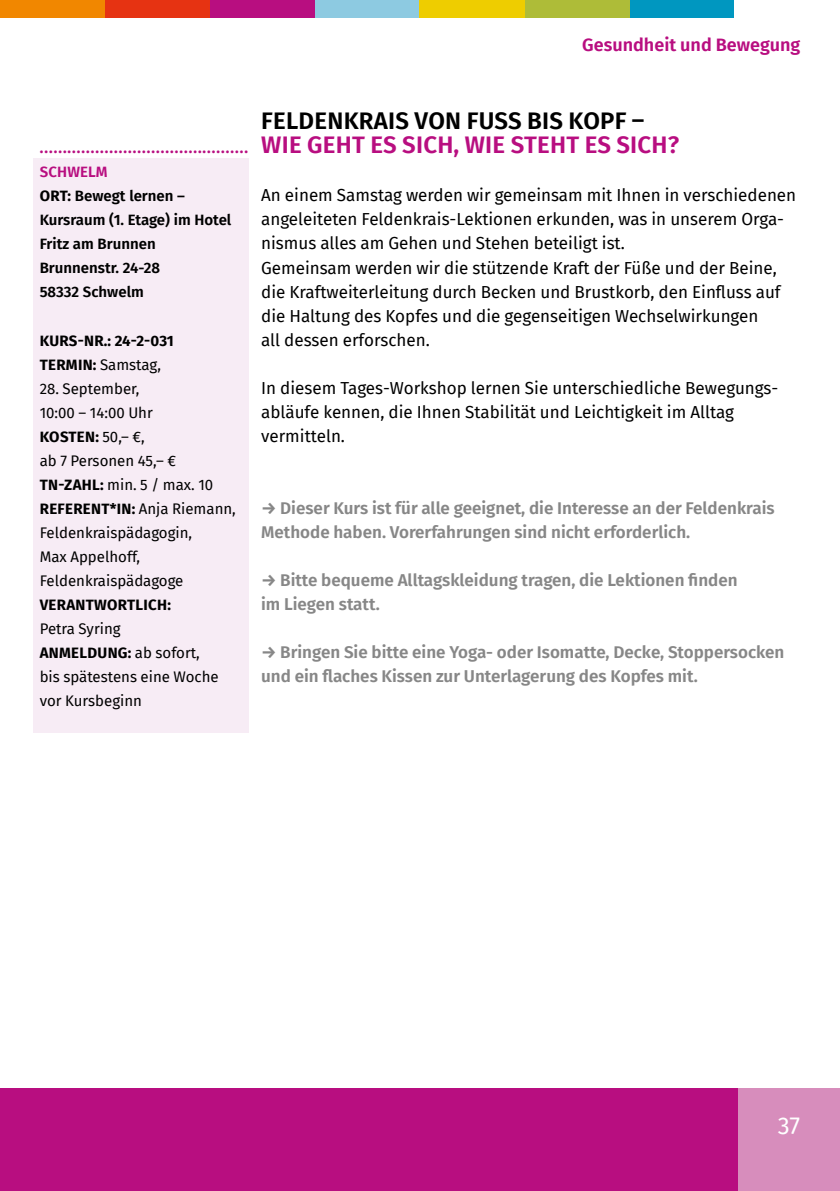
<style>
.page{position:relative;width:840px;height:1191px;background:#fff}
.page>*{position:absolute;margin:0;border:0;box-sizing:border-box;transform-origin:0 0}
.t1{font:600 24px "Fira Sans";letter-spacing:.01em;color:#b80e80}
.t2{font:600 24px "Fira Sans";letter-spacing:.01em;color:#000}
.t3{font:24px "Fira Sans";color:#fff}
.t4{font:600 18px "Fira Sans";color:#b80e80}
.t5{font:17px/24px "Fira Sans";color:#000}
.t6{font:600 17px/24px "Fira Sans";color:#878787}
.t7{font:15px/24px "Fira Sans";color:#000}
.t8{font:600 15px/24px "Fira Sans";color:#000}
.t9{font:700 15px/24px "Fira Sans";letter-spacing:.02em;color:#000}
.t10{font:700 15px "Fira Sans";color:#b80e80}
.s1{color:#b80e80}
.s2{font-weight:700}
.s3{font-weight:400}
.s4{font-weight:700;font-style:italic}
</style>
<div class="page">
<div style="left:737px;top:1089px;width:102px;height:102px;background:#d78dbc"></div>
<div style="left:0;top:1089px;width:737px;height:102px;background:#b80e80"></div>
<div style="left:34px;top:159px;width:215px;height:574px;background:#f7ecf5"></div>
<div style="left:0;top:0;width:105px;height:17px;background:#f18700"></div>
<div style="left:105px;top:0;width:105px;height:17px;background:#e63312"></div>
<div style="left:210px;top:0;width:105px;height:17px;background:#b80e80"></div>
<div style="left:315px;top:0;width:105px;height:17px;background:#8dcae1"></div>
<div style="left:420px;top:0;width:104px;height:17px;background:#eecd00"></div>
<div style="left:524px;top:0;width:105px;height:17px;background:#aebc38"></div>
<div style="left:629px;top:0;width:105px;height:17px;background:#0097c0"></div>
<p class="t4" style="left:582px;top:30px;width:219px">Gesundheit und Bewegung</p>
<p class="t10" style="left:40px;top:136px;width:210px">.............................................</p>
<p class="t8" style="left:40px;top:159px;width:193px"><span class="s1">SCHWELM<br></span><span class="s2">ORT:</span> Bewegt lernen –<br>Kursraum (1. Etage) im Hotel<br>Fritz am Brunnen<br>Brunnenstr. 24-28<br>58332 Schwelm</p>
<p class="t9" style="left:40px;top:327px;width:135px">KURS-NR.: 24-2-031<br>TERMIN: <span class="s3">Samstag,</span></p>
<p class="t7" style="left:40px;top:376px;width:197px">28. September,<br>10:00 – 14:00 Uhr<br><span class="s2">KOSTEN:</span> 50,– €,<br>ab 7 Personen 45,– €<br><span class="s2">TN-ZAHL:</span> min. 5 / max. 10<br><span class="s2">REFERENT*IN:</span> Anja Riemann,<br>Feldenkraispädagogin,<br>Max Appelhoff,<br>Feldenkraispädagoge</p>
<p class="t9" style="left:40px;top:591px;width:133px">VERANTWORTLICH:</p>
<p class="t7" style="left:40px;top:616px;width:180px">Petra Syring<br><span class="s2">ANMELDUNG:</span> ab sofort, bis spätestens eine Woche vor Kursbeginn</p>
<h1 class="t2" style="left:261px;top:101px;width:384px">FELDENKRAIS VON FUSS BIS KOPF –</h1>
<h1 class="t1" style="left:261px;top:125px;width:419px">WIE GEHT ES SICH, WIE STEHT ES SICH?</h1>
<p class="t5" style="left:261px;top:183px;width:536px">An einem Samstag werden wir gemeinsam mit Ihnen in verschiedenen angeleiteten Feldenkrais-Lektionen erkunden, was in unserem Orga&shy;nismus alles am Gehen und Stehen beteiligt ist.<br>Gemeinsam werden wir die stützende Kraft der Füße und der Beine, die Kraftweiterleitung durch Becken und Brustkorb, den Einfluss auf die Haltung des Kopfes und die gegenseitigen Wechselwirkungen<br>all dessen erforschen.</p>
<p class="t5" style="left:261px;top:375px;width:518px">In diesem Tages-Workshop lernen Sie unterschiedliche Bewegungs&shy;abläufe kennen, die Ihnen Stabilität und Leichtigkeit im Alltag vermitteln.</p>
<p class="t6" style="left:261px;top:494px;width:514px"><span class="s4">→</span> Dieser Kurs ist für alle geeignet, die Interesse an der Feldenkrais<br>Methode haben. Vorerfahrungen sind nicht erforderlich.</p>
<p class="t6" style="left:261px;top:566px;width:477px"><span class="s4">→</span> Bitte bequeme Alltagskleidung tragen, die Lektionen finden im Liegen statt.</p>
<p class="t6" style="left:261px;top:639px;width:524px"><span class="s4">→</span> Bringen Sie bitte eine Yoga- oder Isomatte, Decke, Stoppersocken und ein flaches Kissen zur Unterlagerung des Kopfes mit.</p>
<h1 class="t3" style="left:777px;top:1107px;width:24px">37</h1>
</div>
